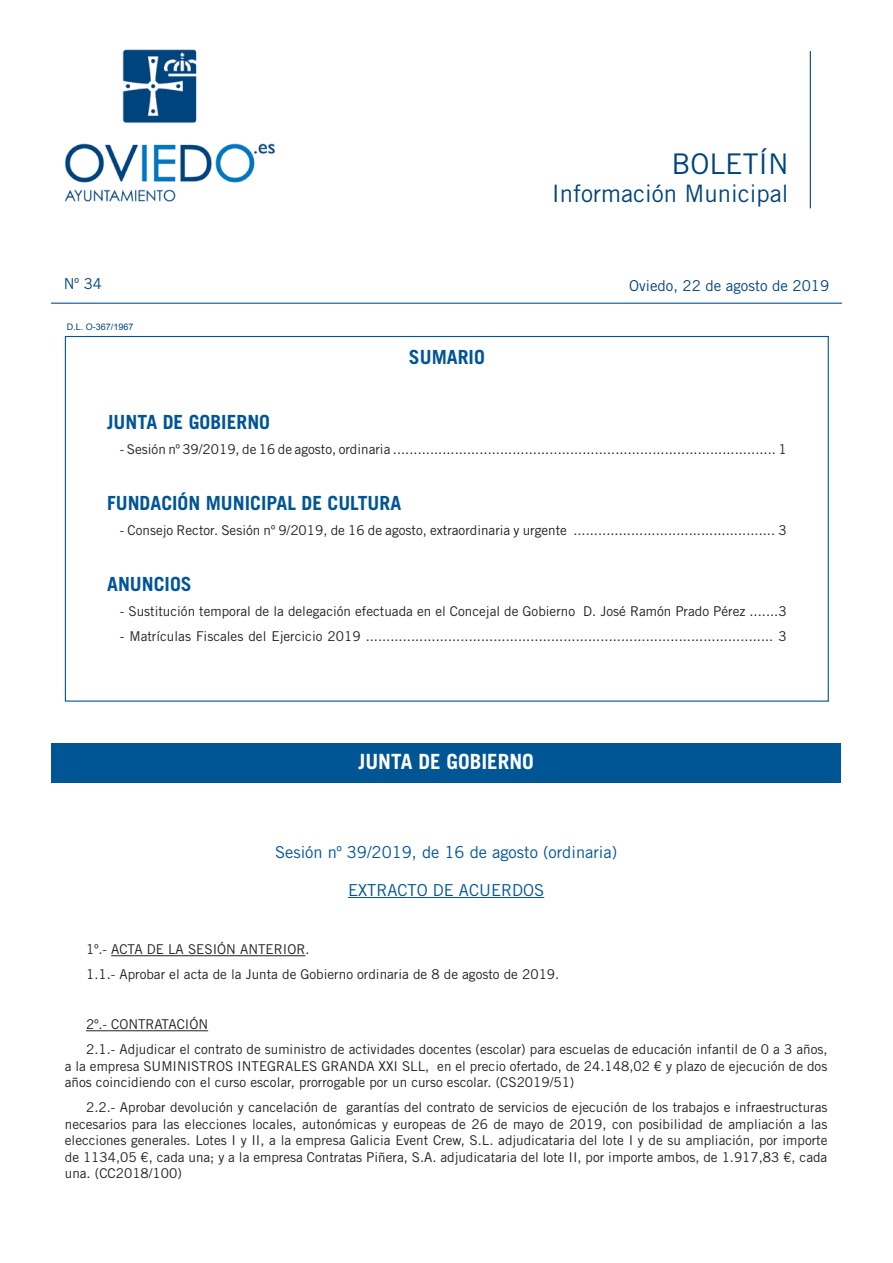
<style>
.page{position:relative;width:893px;height:1263px;background:#fff}
.page>*{position:absolute;margin:0;border:0;box-sizing:border-box;transform-origin:0 0}
.t1{font:28.5px "Trade Gothic LT Std";color:#00447b}
.t2{font:24px "Trade Gothic LT Std";color:#00447b}
.SECCIONES{font:700 21px "Trade Gothic LT Std";color:#fff}
.TITULOS_SUMARIO_trad{font:700 19.5px "Trade Gothic LT Std";color:#005595}
.TÍTULOS_ANUNCIOS_tra{font:700 19.5px "Trade Gothic LT Std";color:#005595}
.SESIONES_trade{font:16.5px "Trade Gothic LT Std";color:#005595}
.EXTRACTO_DE_ACUERDOS{font:16.5px "Trade Gothic LT Std";color:#005595}
.t3{font:15px "Trade Gothic LT Std";color:#00447b}
.TEXTO_BIM_trade{font:13.5px/16.5px "Trade Gothic LT Std";color:#231f20;text-align:justify}
.t4{font:9px "Arial";color:#00447b}
</style>
<div class="page">
<hr style="left:810px;top:51px;width:1px;height:157px;background:#00447b">
<hr style="left:51px;top:303px;width:791px;height:1px;background:#005595">
<img style="left:64px;top:49px;width:211px;height:153px">
<hr style="left:348px;top:897px;width:196px;height:1px;background:#005595">
<hr style="left:111px;top:955px;width:194px;height:1px;background:#231f20">
<hr style="left:86px;top:1030px;width:122px;height:1px;background:#231f20">
<div style="left:51px;top:743px;width:790px;height:39px;background:#005595"></div>
<p class="t3" style="left:64px;top:275px;width:40px">Nº 34</p>
<p class="t4" style="left:67px;top:321px;width:68px">D.L. O-367/1967</p>
<p class="TÍTULOS_ANUNCIOS_tra" style="left:409px;top:345px;width:77px">SUMARIO</p>
<p class="t1" style="left:671px;top:146px;width:119px">BOLETÍN</p>
<p class="t2" style="left:552px;top:179px;width:238px">Información Municipal</p>
<p class="t3" style="left:629px;top:277px;width:201px">Oviedo, 22 de agosto de 2019</p>
<p class="TITULOS_SUMARIO_trad" style="left:107px;top:410px;width:164px">JUNTA DE GOBIERNO</p>
<p class="TEXTO_BIM_trade" style="left:120px;top:440px;width:668px">- Sesión nº 39/2019, de 16 de agosto, ordinaria ............................................................................................. 1</p>
<p class="TITULOS_SUMARIO_trad" style="left:107px;top:491px;width:296px">FUNDACIÓN MUNICIPAL DE CULTURA</p>
<p class="TEXTO_BIM_trade" style="left:120px;top:521px;width:668px">- Consejo Rector. Sesión nº 9/2019, de 16 de agosto, extraordinaria y urgente ................................................. 3</p>
<p class="TITULOS_SUMARIO_trad" style="left:107px;top:572px;width:86px">ANUNCIOS</p>
<p class="TEXTO_BIM_trade" style="left:120px;top:602px;width:668px">- Sustitución temporal de la delegación efectuada en el Concejal de Gobierno D. José Ramón Prado Pérez .......3</p>
<p class="TEXTO_BIM_trade" style="left:120px;top:627px;width:668px">- Matrículas Fiscales del Ejercicio 2019 ................................................................................................... 3</p>
<p class="SECCIONES" style="left:358px;top:748px;width:177px">JUNTA DE GOBIERNO</p>
<p class="SESIONES_trade" style="left:275px;top:842px;width:344px">Sesión nº 39/2019, de 16 de agosto (ordinaria)</p>
<p class="EXTRACTO_DE_ACUERDOS" style="left:348px;top:880px;width:198px">EXTRACTO DE ACUERDOS</p>
<p class="TEXTO_BIM_trade" style="left:86px;top:941px;width:225px">1º.- ACTA DE LA SESIÓN ANTERIOR.</p>
<p class="TEXTO_BIM_trade" style="left:86px;top:966px;width:475px">1.1.- Aprobar el acta de la Junta de Gobierno ordinaria de 8 de agosto de 2019.</p>
<p class="TEXTO_BIM_trade" style="left:86px;top:1016px;width:124px">2º.- CONTRATACIÓN</p>
<p class="TEXTO_BIM_trade" style="left:65px;top:1041px;width:764px;text-indent:21px">2.1.- Adjudicar el contrato de suministro de actividades docentes (escolar) para escuelas de educación infantil de 0 a 3 años, a la empresa SUMINISTROS INTEGRALES GRANDA XXI SLL, en el precio ofertado, de 24.148,02 € y plazo de ejecución de dos años coincidiendo con el curso escolar, prorrogable por un curso escolar. (CS2019/51)</p>
<p class="TEXTO_BIM_trade" style="left:65px;top:1099px;width:764px;text-indent:21px">2.2.- Aprobar devolución y cancelación de garantías del contrato de servicios de ejecución de los trabajos e infraestructuras necesarios para las elecciones locales, autonómicas y europeas de 26 de mayo de 2019, con posibilidad de ampliación a las elecciones generales. Lotes I y II, a la empresa Galicia Event Crew, S.L. adjudicataria del lote I y de su ampliación, por importe de 1134,05 €, cada una; y a la empresa Contratas Piñera, S.A. adjudicataria del lote II, por importe ambos, de 1.917,83 €, cada una. (CC2018/100)</p>
</div>
